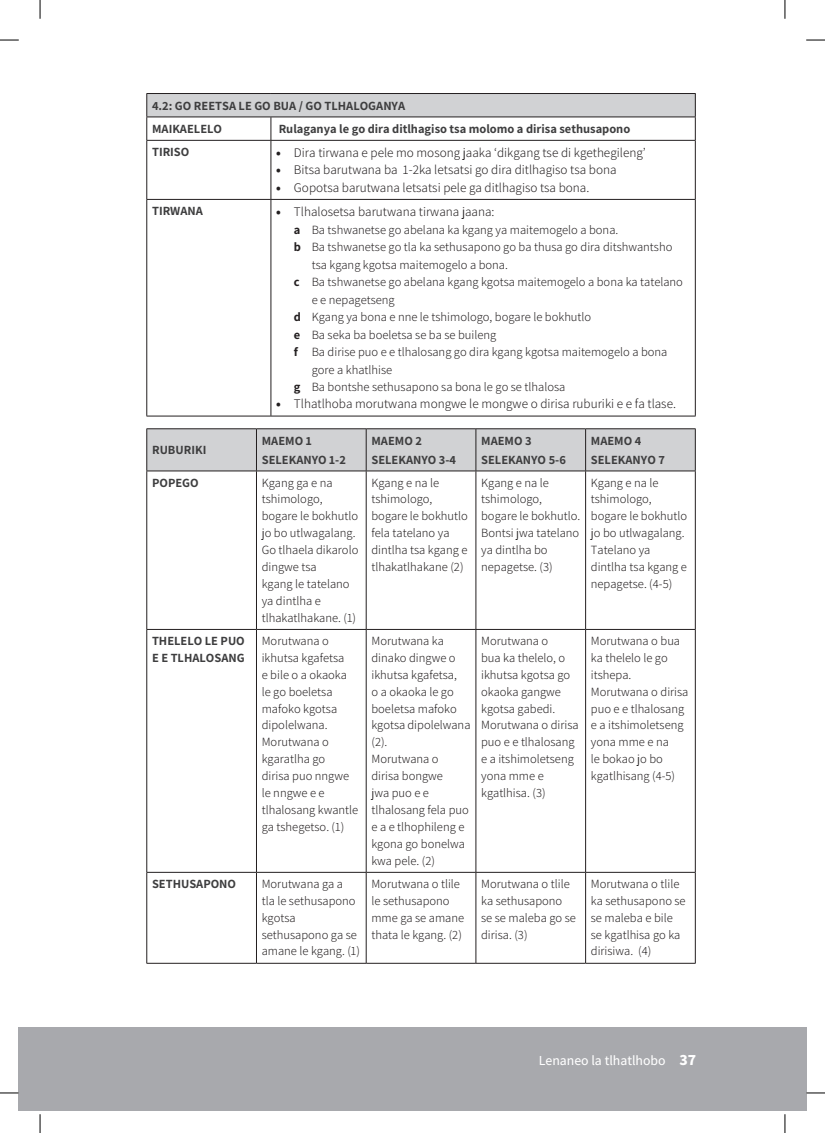
<style>
.page{position:relative;width:825px;height:1133px;background:#fff}
.page>*{position:absolute;margin:0;border:0;box-sizing:border-box;transform-origin:0 0}
.t1{font:500 13.75px "Assistant";color:#fff}
.t2{font:300 13.12px "Assistant";color:#231f20}
.t3{font:300 12.5px/16.9px "Assistant";color:#231f20}
.t4{font:700 12.5px/18.8px "Assistant";color:#3e3e3f}
.s1{font-weight:800}
.s2{font-weight:700}
.s3{font-family:"Noto Sans JP";font-weight:900}
</style>
<div class="page">
<div style="left:40px;top:1027px;width:765px;height:83px;background:#a8a9ad"></div>
<div style="left:19px;top:1027px;width:21px;height:83px;background:#a8a9ad"></div>
<div style="left:147px;top:93px;width:548px;height:24px;background:#d1d2d4"></div>
<svg style="left:147px;top:118px;width:547px;height:298px"></svg>
<svg style="left:694px;top:94px;width:1px;height:46px"></svg>
<hr style="left:146px;top:140px;width:125px;height:1px;background:#231f20">
<hr style="left:271px;top:140px;width:424px;height:1px;background:#231f20">
<hr style="left:694px;top:141px;width:1px;height:58px;background:#231f20">
<hr style="left:146px;top:199px;width:125px;height:1px;background:#231f20">
<hr style="left:271px;top:199px;width:424px;height:1px;background:#231f20">
<hr style="left:694px;top:200px;width:1px;height:216px;background:#231f20">
<hr style="left:146px;top:93px;width:125px;height:1px;background:#231f20">
<hr style="left:271px;top:93px;width:424px;height:1px;background:#231f20">
<hr style="left:271px;top:117px;width:424px;height:1px;background:#231f20">
<hr style="left:271px;top:416px;width:424px;height:1px;background:#231f20">
<hr style="left:146px;top:117px;width:125px;height:1px;background:#231f20">
<svg style="left:146px;top:94px;width:1px;height:46px"></svg>
<svg style="left:270px;top:117px;width:1px;height:23px"></svg>
<hr style="left:146px;top:141px;width:1px;height:58px;background:#231f20">
<hr style="left:270px;top:141px;width:1px;height:58px;background:#231f20">
<hr style="left:146px;top:200px;width:1px;height:216px;background:#231f20">
<hr style="left:270px;top:200px;width:1px;height:216px;background:#231f20">
<hr style="left:146px;top:416px;width:125px;height:1px;background:#231f20">
<div style="left:147px;top:429px;width:547px;height:41px;background:#d1d2d4"></div>
<svg style="left:147px;top:471px;width:547px;height:491px"></svg>
<hr style="left:256px;top:429px;width:1px;height:41px;background:#231f20">
<hr style="left:365px;top:429px;width:1px;height:41px;background:#231f20">
<hr style="left:475px;top:429px;width:1px;height:41px;background:#231f20">
<hr style="left:585px;top:429px;width:1px;height:41px;background:#231f20">
<hr style="left:256px;top:471px;width:1px;height:158px;background:#231f20">
<hr style="left:365px;top:471px;width:1px;height:158px;background:#231f20">
<hr style="left:475px;top:471px;width:1px;height:158px;background:#231f20">
<hr style="left:585px;top:471px;width:1px;height:158px;background:#231f20">
<hr style="left:256px;top:629px;width:1px;height:243px;background:#231f20">
<hr style="left:365px;top:629px;width:1px;height:243px;background:#231f20">
<hr style="left:475px;top:629px;width:1px;height:243px;background:#231f20">
<hr style="left:585px;top:629px;width:1px;height:243px;background:#231f20">
<hr style="left:256px;top:872px;width:1px;height:90px;background:#231f20">
<hr style="left:365px;top:872px;width:1px;height:90px;background:#231f20">
<hr style="left:475px;top:872px;width:1px;height:90px;background:#231f20">
<hr style="left:585px;top:872px;width:1px;height:90px;background:#231f20">
<hr style="left:146px;top:471px;width:1px;height:158px;background:#231f20">
<hr style="left:694px;top:471px;width:1px;height:158px;background:#231f20">
<hr style="left:146px;top:629px;width:110px;height:1px;background:#231f20">
<hr style="left:146px;top:629px;width:1px;height:243px;background:#231f20">
<hr style="left:256px;top:629px;width:110px;height:1px;background:#231f20">
<hr style="left:366px;top:629px;width:109px;height:1px;background:#231f20">
<hr style="left:475px;top:629px;width:110px;height:1px;background:#231f20">
<hr style="left:585px;top:629px;width:110px;height:1px;background:#231f20">
<hr style="left:694px;top:629px;width:1px;height:243px;background:#231f20">
<hr style="left:146px;top:872px;width:110px;height:1px;background:#231f20">
<hr style="left:146px;top:872px;width:1px;height:90px;background:#231f20">
<hr style="left:256px;top:872px;width:110px;height:1px;background:#231f20">
<hr style="left:366px;top:872px;width:109px;height:1px;background:#231f20">
<hr style="left:475px;top:872px;width:110px;height:1px;background:#231f20">
<hr style="left:585px;top:872px;width:110px;height:1px;background:#231f20">
<hr style="left:694px;top:872px;width:1px;height:90px;background:#231f20">
<hr style="left:146px;top:962px;width:110px;height:1px;background:#231f20">
<hr style="left:256px;top:962px;width:110px;height:1px;background:#231f20">
<hr style="left:366px;top:962px;width:109px;height:1px;background:#231f20">
<hr style="left:475px;top:962px;width:110px;height:1px;background:#231f20">
<hr style="left:585px;top:962px;width:110px;height:1px;background:#231f20">
<hr style="left:146px;top:428px;width:110px;height:1px;background:#231f20">
<hr style="left:146px;top:429px;width:1px;height:41px;background:#231f20">
<hr style="left:256px;top:428px;width:110px;height:1px;background:#231f20">
<hr style="left:366px;top:428px;width:109px;height:1px;background:#231f20">
<hr style="left:475px;top:428px;width:110px;height:1px;background:#231f20">
<hr style="left:585px;top:428px;width:110px;height:1px;background:#231f20">
<hr style="left:694px;top:429px;width:1px;height:41px;background:#231f20">
<hr style="left:146px;top:470px;width:110px;height:1px;background:#231f20">
<hr style="left:256px;top:470px;width:110px;height:1px;background:#231f20">
<hr style="left:366px;top:470px;width:109px;height:1px;background:#231f20">
<hr style="left:475px;top:470px;width:110px;height:1px;background:#231f20">
<hr style="left:585px;top:470px;width:110px;height:1px;background:#231f20">
<svg style="left:0;top:39px;width:19px;height:2px"></svg>
<svg style="left:806px;top:39px;width:18px;height:2px"></svg>
<svg style="left:0;top:1092px;width:19px;height:1px"></svg>
<svg style="left:805px;top:1092px;width:19px;height:1px"></svg>
<svg style="left:39px;top:0;width:2px;height:19px"></svg>
<svg style="left:39px;top:1114px;width:2px;height:18px"></svg>
<svg style="left:784px;top:0;width:1px;height:19px"></svg>
<svg style="left:784px;top:1114px;width:1px;height:18px"></svg>
<p class="t4" style="left:152px;top:94px;width:254px;line-height:22.8px">4.2: GO REETSA LE GO BUA / GO TLHALOGANYA<br>MAIKAELELO</p>
<p class="t4" style="left:278px;top:118px;width:353px">Rulaganya le go dira ditlhagiso tsa molomo a dirisa sethusapono</p>
<p class="t4" style="left:152px;top:142px;width:39px">TIRISO</p>
<p class="t2" style="left:276px;top:143px;width:371px"><span class="s1">•</span> Dira tirwana e pele mo mosong jaaka ‘dikgang tse di kgethegileng’</p>
<p class="t2" style="left:276px;top:161px;width:342px"><span class="s1">•</span> Bitsa barutwana ba 1-2ka letsatsi go dira ditlhagiso tsa bona</p>
<p class="t2" style="left:276px;top:178px;width:314px"><span class="s1">•</span> Gopotsa barutwana letsatsi pele ga ditlhagiso tsa bona.</p>
<p class="t4" style="left:152px;top:201px;width:52px">TIRWANA</p>
<p class="t2" style="left:276px;top:202px;width:220px"><span class="s1">•</span> Tlhalosetsa barutwana tirwana jaana:</p>
<p class="t3" style="left:294px;top:220px;width:326px"><span class="s2">a</span> Ba tshwanetse go abelana ka kgang ya maitemogelo a bona.</p>
<p class="t3" style="left:294px;top:238px;width:379px"><span class="s2">b</span> Ba tshwanetse go tla ka sethusapono go ba thusa go dira ditshwantsho</p>
<p class="t3" style="left:311px;top:255px;width:198px">tsa kgang kgotsa maitemogelo a bona.</p>
<p class="t3" style="left:294px;top:273px;width:390px"><span class="s2">c</span> Ba tshwanetse go abelana kgang kgotsa maitemogelo a bona ka tatelano</p>
<p class="t3" style="left:311px;top:290px;width:84px">e e nepagetseng</p>
<p class="t3" style="left:294px;top:308px;width:299px"><span class="s2">d</span> Kgang ya bona e nne le tshimologo, bogare le bokhutlo</p>
<p class="t3" style="left:294px;top:325px;width:204px"><span class="s2">e</span> Ba seka ba boeletsa se ba se buileng</p>
<p class="t3" style="left:294px;top:343px;width:375px"><span class="s2">f</span> Ba dirise puo e e tlhalosang go dira kgang kgotsa maitemogelo a bona</p>
<p class="t3" style="left:311px;top:360px;width:82px">gore a khatlhise</p>
<p class="t3" style="left:294px;top:378px;width:273px"><span class="s2">g</span> Ba bontshe sethusapono sa bona le go se tlhalosa</p>
<p class="t2" style="left:276px;top:395px;width:401px"><span class="s1">•</span> Tlhatlhoba morutwana mongwe le mongwe o dirisa ruburiki e e fa tlase.</p>
<p class="t4" style="left:152px;top:440px;width:56px">RUBURIKI</p>
<p class="t4" style="left:262px;top:431px;width:86px">MAEMO 1<br>SELEKANYO 1-2</p>
<p class="t4" style="left:371px;top:431px;width:86px">MAEMO 2<br>SELEKANYO 3-4</p>
<p class="t4" style="left:481px;top:431px;width:86px">MAEMO 3<br>SELEKANYO 5-6</p>
<p class="t4" style="left:590px;top:431px;width:75px">MAEMO 4<br>SELEKANYO 7</p>
<p class="t4" style="left:152px;top:472px;width:48px">POPEGO</p>
<p class="t3" style="left:261px;top:473px;width:98px">Kgang ga e na tshimologo, bogare le bokhutlo jo bo utlwagalang.<br>Go tlhaela dikarolo dingwe tsa<br>kgang le tatelano ya dintlha e tlhakatlhakane. (1)</p>
<p class="t3" style="left:371px;top:473px;width:98px">Kgang e na le tshimologo, bogare le bokhutlo fela tatelano ya dintlha tsa kgang e tlhakatlhakane (2)</p>
<p class="t3" style="left:481px;top:473px;width:100px">Kgang e na le tshimologo, bogare le bokhutlo.<br>Bontsi jwa tatelano ya dintlha bo nepagetse. (3)</p>
<p class="t3" style="left:590px;top:473px;width:98px">Kgang e na le tshimologo, bogare le bokhutlo jo bo utlwagalang.<br>Tatelano ya dintlha tsa kgang e nepagetse. (4-5)</p>
<p class="t4" style="left:152px;top:632px;width:94px;line-height:16.9px">THELELO LE PUO<br>E E TLHALOSANG</p>
<p class="t3" style="left:261px;top:631px;width:98px">Morutwana o ikhutsa kgafetsa<br>e bile o a okaoka le go boeletsa mafoko kgotsa dipolelwana.<br>Morutwana o kgaratlha go<br>dirisa puo nngwe le nngwe e e tlhalosang kwantle ga tshegetso. (1)</p>
<p class="t3" style="left:371px;top:631px;width:100px">Morutwana ka dinako dingwe o ikhutsa kgafetsa,<br>o a okaoka le go boeletsa mafoko kgotsa dipolelwana (2).<br>Morutwana o<br>dirisa bongwe<br>jwa puo e e tlhalosang fela puo e a e tlhophileng e kgona go bonelwa kwa pele. (2)</p>
<p class="t3" style="left:481px;top:631px;width:99px">Morutwana o<br>bua ka thelelo, o ikhutsa kgotsa go okaoka gangwe kgotsa gabedi.<br>Morutwana o dirisa puo e e tlhalosang e a itshimoletseng yona mme e kgatlhisa. (3)</p>
<p class="t3" style="left:590px;top:631px;width:99px">Morutwana o bua ka thelelo le go itshepa.<br>Morutwana o dirisa puo e e tlhalosang e a itshimoletseng yona mme e na<br>le bokao jo bo kgatlhisang (4-5)</p>
<p class="t4" style="left:152px;top:873px;width:85px">SETHUSAPONO</p>
<p class="t3" style="left:261px;top:874px;width:100px">Morutwana ga a<br>tla le sethusapono kgotsa sethusapono ga se amane le kgang. (1)</p>
<p class="t3" style="left:371px;top:874px;width:94px">Morutwana o tlile le sethusapono mme ga se amane thata le kgang. (2)</p>
<p class="t3" style="left:481px;top:874px;width:96px">Morutwana o tlile ka sethusapono se se maleba go se dirisa. (3)</p>
<p class="t3" style="left:590px;top:874px;width:96px">Morutwana o tlile ka sethusapono se se maleba e bile se kgatlhisa go ka dirisiwa. (4)</p>
<p class="t1" style="left:538px;top:1050px;width:159px">Lenaneo la tlhatlhobo <span class="s3">37</span></p>
</div>
